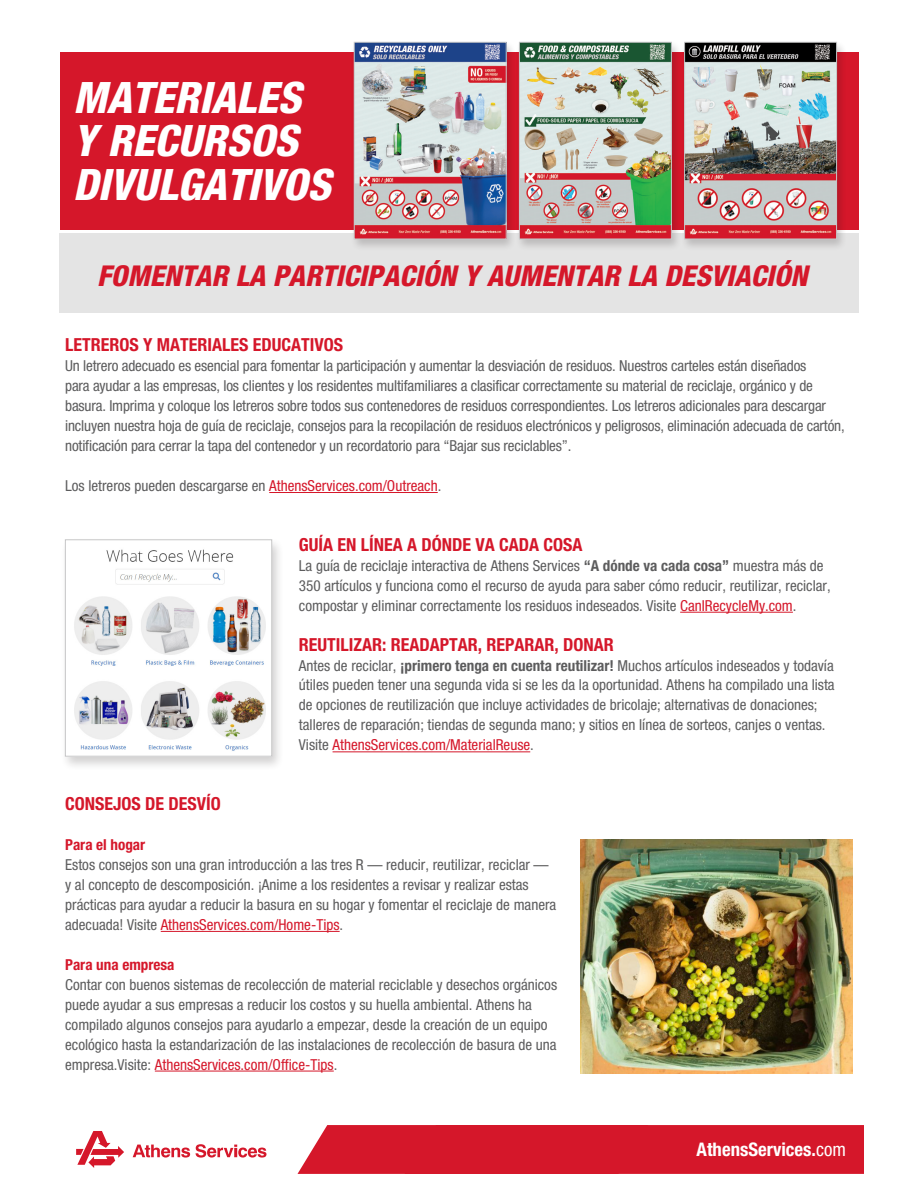
<style>
.page{position:relative;width:918px;height:1188px;background:#fff}
.page>*{position:absolute;margin:0;border:0;box-sizing:border-box;transform-origin:0 0}
.t1{font:italic 800 condensed 43.35px/43.5px "Helvetica Neue LT Std";color:#fff}
.t2{font:italic 800 condensed 28.8px "Helvetica Neue LT Std";color:#d5172a}
.t3{font:700 condensed 18.75px "Helvetica Neue LT Std";color:#fff}
.t4{font:700 condensed 18px "Helvetica Neue LT Std";color:#d5172a}
.t5{font:condensed 15.15px/20px "Helvetica Neue LT Std";color:#5c5c5d}
.t6{font:700 condensed 15.15px "Helvetica Neue LT Std";color:#d5172a}
.s1{color:#d5172a}
.s2{font-weight:700}
.s3{font-weight:400}
</style>
<div class="page">
<div style="left:298px;top:1125px;width:566px;height:49px;background:#d5172a"></div>
<svg style="left:133px;top:1145px;width:57px;height:13px"></svg>
<svg style="left:196px;top:1144px;width:70px;height:14px"></svg>
<svg style="left:76px;top:1131px;width:48px;height:37px"></svg>
<div style="left:59px;top:233px;width:800px;height:80px;background:#e4e4e4"></div>
<div style="left:60px;top:52px;width:799px;height:177px;background:#d5172a"></div>
<hr style="left:269px;top:492px;width:169px;height:1px;background:#d5172a">
<hr style="left:680px;top:612px;width:113px;height:1px;background:#d5172a">
<hr style="left:333px;top:751px;width:197px;height:1px;background:#d5172a">
<hr style="left:161px;top:931px;width:179px;height:1px;background:#d5172a">
<hr style="left:155px;top:1071px;width:179px;height:1px;background:#d5172a">
<div style="left:60px;top:537px;width:224px;height:234px;background:#1a1415;opacity:.2"></div>
<img style="left:67px;top:542px;width:203px;height:212px">
<div style="left:65px;top:540px;width:207px;height:216px;border:1px solid #c6c6c7"></div>
<div style="left:515px;top:40px;width:167px;height:211px;background:#1a1415;opacity:.2"></div>
<img style="left:521px;top:44px;width:149px;height:193px">
<div style="left:519px;top:42px;width:153px;height:197px;border:1px solid #c6c6c7"></div>
<div style="left:680px;top:40px;width:167px;height:211px;background:#1a1415;opacity:.2"></div>
<img style="left:686px;top:44px;width:149px;height:193px">
<div style="left:684px;top:42px;width:153px;height:197px;border:1px solid #c6c6c7"></div>
<div style="left:350px;top:40px;width:167px;height:211px;background:#1a1415;opacity:.2"></div>
<img style="left:356px;top:44px;width:148px;height:193px">
<div style="left:354px;top:42px;width:152px;height:197px;border:1px solid #c6c6c7"></div>
<img style="left:581px;top:840px;width:272px;height:233px">
<p class="t1" style="left:73px;top:76px;width:259px">MATERIALES<br>Y RECURSOS<br>DIVULGATIVOS</p>
<p class="t2" style="left:97px;top:258px;width:712px">FOMENTAR LA PARTICIPACIÓN Y AUMENTAR LA DESVIACIÓN</p>
<p class="t4" style="left:65px;top:334px;width:279px">LETREROS Y MATERIALES EDUCATIVOS</p>
<p class="t5" style="left:65px;top:356px;width:781px">Un letrero adecuado es esencial para fomentar la participación y aumentar la desviación de residuos. Nuestros carteles están diseñados<br>para ayudar a las empresas, los clientes y los residentes multifamiliares a clasificar correctamente su material de reciclaje, orgánico y de basura. Imprima y coloque los letreros sobre todos sus contenedores de residuos correspondientes. Los letreros adicionales para descargar incluyen nuestra hoja de guía de reciclaje, consejos para la recopilación de residuos electrónicos y peligrosos, eliminación adecuada de cartón, notificación para cerrar la tapa del contenedor y un recordatorio para “Bajar sus reciclables”.</p>
<p class="t5" style="left:65px;top:476px;width:378px">Los letreros pueden descargarse en <span class="s1">AthensServices.com/Outreach</span>.</p>
<p class="t4" style="left:299px;top:534px;width:285px">GUÍA EN LÍNEA A DÓNDE VA CADA COSA</p>
<p class="t5" style="left:299px;top:555px;width:533px">La guía de reciclaje interactiva de Athens Services <span class="s2">“A dónde va cada cosa”</span> muestra más de<br>350 artículos y funciona como el recurso de ayuda para saber cómo reducir, reutilizar, reciclar, compostar y eliminar correctamente los residuos indeseados. Visite <span class="s1">CanIRecycleMy.com</span>.</p>
<p class="t4" style="left:299px;top:633px;width:316px">REUTILIZAR: READAPTAR, REPARAR, DONAR</p>
<p class="t5" style="left:299px;top:655px;width:537px">Antes de reciclar, <span class="s2">¡primero tenga en cuenta reutilizar!</span> Muchos artículos indeseados y todavía útiles pueden tener una segunda vida si se les da la oportunidad. Athens ha compilado una lista de opciones de reutilización que incluye actividades de bricolaje; alternativas de donaciones; talleres de reparación; tiendas de segunda mano; y sitios en línea de sorteos, canjes o ventas.<br>Visite <span class="s1">AthensServices.com/MaterialReuse</span>.</p>
<p class="t4" style="left:65px;top:793px;width:157px">CONSEJOS DE DESVÍO</p>
<p class="t6" style="left:65px;top:836px;width:82px">Para el hogar</p>
<p class="t5" style="left:65px;top:855px;width:493px">Estos consejos son una gran introducción a las tres R — reducir, reutilizar, reciclar — y al concepto de descomposición. ¡Anime a los residentes a revisar y realizar estas prácticas para ayudar a reducir la basura en su hogar y fomentar el reciclaje de manera adecuada! Visite <span class="s1">AthensServices.com/Home-Tips</span>.</p>
<p class="t6" style="left:65px;top:955px;width:111px">Para una empresa</p>
<p class="t5" style="left:65px;top:974px;width:494px">Contar con buenos sistemas de recolección de material reciclable y desechos orgánicos puede ayudar a sus empresas a reducir los costos y su huella ambiental. Athens ha compilado algunos consejos para ayudarlo a empezar, desde la creación de un equipo ecológico hasta la estandarización de las instalaciones de recolección de basura de una empresa.Visite: <span class="s1">AthensServices.com/Office-Tips</span>.</p>
<p class="t3" style="left:697px;top:1138px;width:151px">AthensServices.<span class="s3">com</span></p>
</div>
